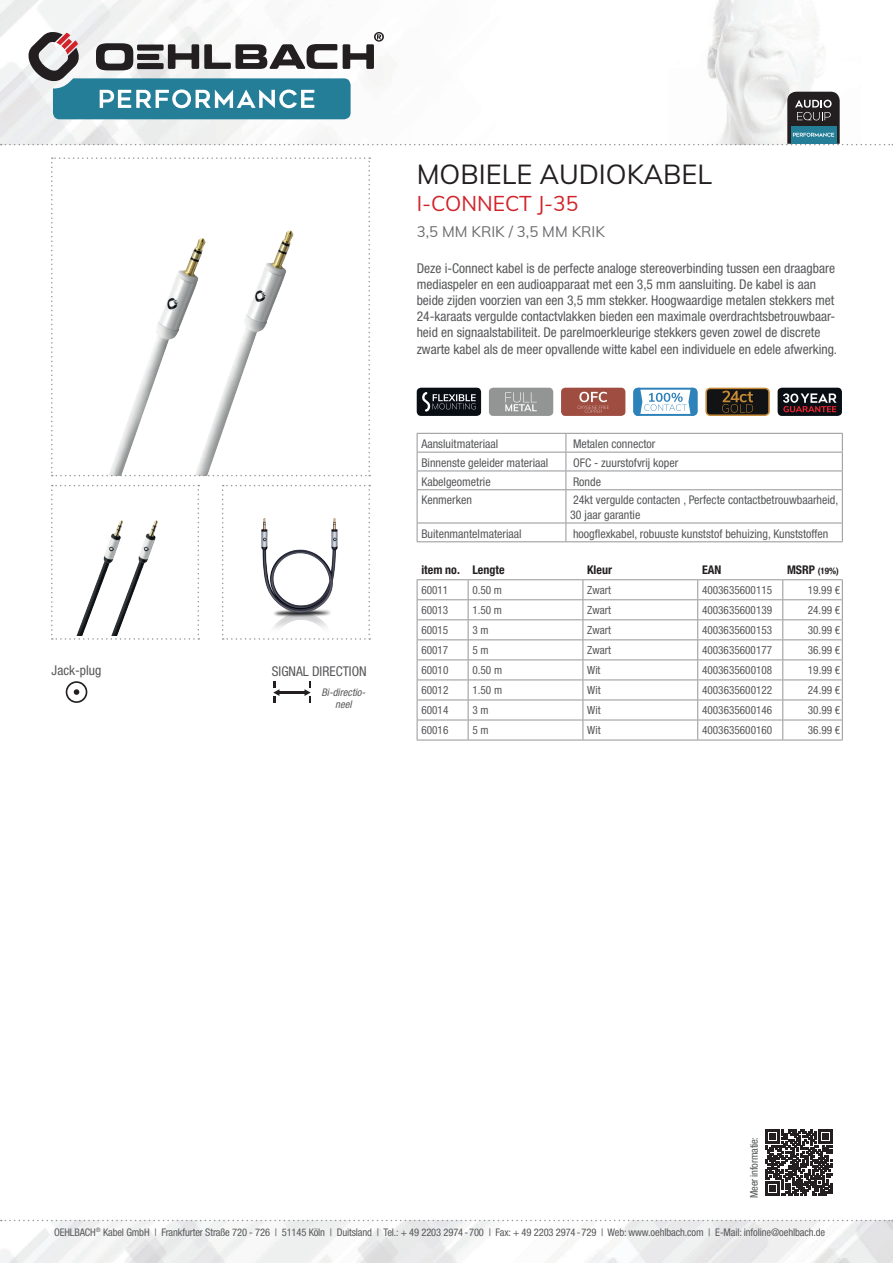
<style>
.page{position:relative;width:893px;height:1263px;background:#fff}
.page>*{position:absolute;margin:0;border:0;box-sizing:border-box;transform-origin:0 0}
.t1{font:27px "Muli";color:#231f20}
.t2{font:21px "Muli";color:#d1232a}
.t3{font:15px "Muli";color:#6c6d70}
.t4{font:condensed 13.5px/16.2px "Helvetica Neue LTW1 G";color:#57585a}
.t5{font:condensed 12px/14.4px "Helvetica Neue LTW1 G";color:#57585a}
.t6{font:700 condensed 12px "Helvetica Neue LTW1 G";color:#231f20}
.t7{font:condensed 11.25px "Helvetica Neue LTW1 G";color:#57585a}
.t8{font:condensed 10.5px "Helvetica Neue LTW1 G";letter-spacing:-.01em;color:#57585a}
.t9{font:italic condensed 10.5px/12.6px "Helvetica Neue LTW1 G";color:#57585a;text-align:center}
.t10{font:700 condensed 9px "Helvetica Neue LTW1 G";color:#231f20}
.s1{font-size:12px}
</style>
<div class="page">
<img style="left:0;top:1220px;width:893px;height:43px">
<img style="left:0;top:0;width:818px;height:145px">
<svg style="left:1px;top:1220px;width:892px;height:1px"></svg>
<svg style="left:51px;top:157px;width:319px;height:319px"></svg>
<svg style="left:51px;top:485px;width:148px;height:155px"></svg>
<svg style="left:222px;top:485px;width:148px;height:155px"></svg>
<div style="left:417px;top:388px;width:64px;height:28px;background:#090e15;border-radius:4px"></div>
<svg style="left:422px;top:392px;width:54px;height:20px"></svg>
<div style="left:489px;top:388px;width:64px;height:28px;background:#939595;border-radius:4px"></div>
<svg style="left:505px;top:392px;width:32px;height:19px"></svg>
<div style="left:561px;top:388px;width:64px;height:28px;background:#a04d41;border-radius:4px"></div>
<svg style="left:578px;top:392px;width:31px;height:21px"></svg>
<svg style="left:633px;top:388px;width:65px;height:28px"></svg>
<svg style="left:705px;top:388px;width:65px;height:28px;background:#403320"></svg>
<div style="left:778px;top:388px;width:64px;height:28px;background:#090e15;border-radius:4px"></div>
<svg style="left:783px;top:393px;width:54px;height:19px"></svg>
<svg style="left:66px;top:681px;width:21px;height:22px"></svg>
<hr style="left:279px;top:691px;width:26px;height:3px;background:#231f20">
<svg style="left:273px;top:681px;width:6px;height:22px"></svg>
<svg style="left:304px;top:681px;width:7px;height:22px"></svg>
<svg style="left:766px;top:1129px;width:66px;height:67px"></svg>
<svg style="left:1px;top:31px;width:892px;height:114px"></svg>
<svg style="left:417px;top:580px;width:426px;height:160px"></svg>
<hr style="left:417px;top:740px;width:51px;height:1px;background:#939598">
<hr style="left:468px;top:740px;width:115px;height:1px;background:#939598">
<hr style="left:583px;top:740px;width:115px;height:1px;background:#939598">
<hr style="left:698px;top:740px;width:85px;height:1px;background:#939598">
<hr style="left:783px;top:740px;width:60px;height:1px;background:#939598">
<hr style="left:417px;top:579px;width:51px;height:1px;background:#939598">
<hr style="left:468px;top:579px;width:115px;height:1px;background:#939598">
<hr style="left:583px;top:579px;width:115px;height:1px;background:#939598">
<hr style="left:698px;top:579px;width:85px;height:1px;background:#939598">
<hr style="left:783px;top:579px;width:60px;height:1px;background:#939598">
<svg style="left:417px;top:433px;width:426px;height:56px"></svg>
<hr style="left:417px;top:489px;width:149px;height:1px;background:#939598">
<hr style="left:417px;top:490px;width:1px;height:33px;background:#939598">
<hr style="left:566px;top:489px;width:277px;height:1px;background:#939598">
<hr style="left:566px;top:490px;width:1px;height:33px;background:#939598">
<hr style="left:842px;top:490px;width:1px;height:33px;background:#939598">
<hr style="left:417px;top:523px;width:149px;height:1px;background:#939598">
<svg style="left:417px;top:523px;width:1px;height:18px"></svg>
<hr style="left:566px;top:523px;width:277px;height:1px;background:#939598">
<svg style="left:566px;top:523px;width:1px;height:18px"></svg>
<svg style="left:842px;top:523px;width:1px;height:18px"></svg>
<hr style="left:417px;top:541px;width:149px;height:1px;background:#939598">
<hr style="left:566px;top:541px;width:277px;height:1px;background:#939598">
<h1 class="t1" style="left:417px;top:155px;width:297px">MOBIELE AUDIOKABEL</h1>
<h2 class="t2" style="left:417px;top:188px;width:163px">I-CONNECT J-35</h2>
<p class="t3" style="left:417px;top:221px;width:190px">3,5 MM KRIK / 3,5 MM KRIK</p>
<p class="t4" style="left:417px;top:260px;width:422px">Deze i-Connect kabel is de perfecte analoge stereoverbinding tussen een draagbare mediaspeler en een audioapparaat met een 3,5 mm aansluiting. De kabel is aan beide zijden voorzien van een 3,5 mm stekker. Hoogwaardige metalen stekkers met 24-karaats vergulde contactvlakken bieden een maximale overdrachtsbetrouwbaar&shy;heid en signaalstabiliteit. De parelmoerkleurige stekkers geven zowel de discrete zwarte kabel als de meer opvallende witte kabel een individuele en edele afwerking.</p>
<p class="t4" style="left:52px;top:662px;width:51px">Jack-plug</p>
<p class="t4" style="left:272px;top:663px;width:96px">SIGNAL DIRECTION</p>
<p class="t9" style="left:321px;top:686px;width:48px">Bi-directio&shy;neel</p>
<p class="t5" style="left:421px;top:436px;width:78px">Aansluitmateriaal</p>
<p class="t5" style="left:573px;top:436px;width:84px">Metalen connector</p>
<p class="t5" style="left:421px;top:455px;width:128px">Binnenste geleider materiaal</p>
<p class="t5" style="left:573px;top:455px;width:107px">OFC - zuurstofvrij koper</p>
<p class="t5" style="left:421px;top:474px;width:71px">Kabelgeometrie</p>
<p class="t5" style="left:573px;top:474px;width:29px">Ronde</p>
<p class="t5" style="left:421px;top:493px;width:52px">Kenmerken</p>
<p class="t5" style="left:570px;top:493px;width:270px">24kt vergulde contacten , Perfecte contactbetrouwbaarheid,<br>30 jaar garantie</p>
<p class="t5" style="left:421px;top:526px;width:102px">Buitenmantelmateriaal</p>
<p class="t5" style="left:573px;top:526px;width:257px">hoogflexkabel, robuuste kunststof behuizing, Kunststoffen</p>
<p class="t6" style="left:421px;top:562px;width:85px">item no. Lengte</p>
<p class="t6" style="left:587px;top:562px;width:26px">Kleur</p>
<p class="t6" style="left:702px;top:562px;width:21px">EAN</p>
<p class="t10" style="left:787px;top:565px;width:53px"><span class="s1">MSRP</span> (19%)</p>
<p class="t7" style="left:421px;top:583px;width:28px">60011</p>
<p class="t7" style="left:472px;top:583px;width:31px">0.50 m</p>
<p class="t7" style="left:587px;top:583px;width:25px">Zwart</p>
<p class="t7" style="left:702px;top:583px;width:72px">4003635600115</p>
<p class="t7" style="left:808px;top:583px;width:34px">19.99 €</p>
<p class="t7" style="left:421px;top:603px;width:28px">60013</p>
<p class="t7" style="left:472px;top:603px;width:31px">1.50 m</p>
<p class="t7" style="left:587px;top:603px;width:25px">Zwart</p>
<p class="t7" style="left:702px;top:603px;width:72px">4003635600139</p>
<p class="t7" style="left:808px;top:603px;width:34px">24.99 €</p>
<p class="t7" style="left:421px;top:623px;width:28px">60015</p>
<p class="t7" style="left:472px;top:623px;width:18px">3 m</p>
<p class="t7" style="left:587px;top:623px;width:25px">Zwart</p>
<p class="t7" style="left:702px;top:623px;width:72px">4003635600153</p>
<p class="t7" style="left:808px;top:623px;width:34px">30.99 €</p>
<p class="t7" style="left:421px;top:643px;width:28px">60017</p>
<p class="t7" style="left:472px;top:643px;width:18px">5 m</p>
<p class="t7" style="left:587px;top:643px;width:25px">Zwart</p>
<p class="t7" style="left:702px;top:643px;width:72px">4003635600177</p>
<p class="t7" style="left:808px;top:643px;width:34px">36.99 €</p>
<p class="t7" style="left:421px;top:663px;width:28px">60010</p>
<p class="t7" style="left:472px;top:663px;width:31px">0.50 m</p>
<p class="t7" style="left:587px;top:663px;width:15px">Wit</p>
<p class="t7" style="left:702px;top:663px;width:72px">4003635600108</p>
<p class="t7" style="left:808px;top:663px;width:34px">19.99 €</p>
<p class="t7" style="left:421px;top:683px;width:28px">60012</p>
<p class="t7" style="left:472px;top:683px;width:31px">1.50 m</p>
<p class="t7" style="left:587px;top:683px;width:15px">Wit</p>
<p class="t7" style="left:702px;top:683px;width:72px">4003635600122</p>
<p class="t7" style="left:808px;top:683px;width:34px">24.99 €</p>
<p class="t7" style="left:421px;top:703px;width:28px">60014</p>
<p class="t7" style="left:472px;top:703px;width:18px">3 m</p>
<p class="t7" style="left:587px;top:703px;width:15px">Wit</p>
<p class="t7" style="left:702px;top:703px;width:72px">4003635600146</p>
<p class="t7" style="left:808px;top:703px;width:34px">30.99 €</p>
<p class="t7" style="left:421px;top:723px;width:28px">60016</p>
<p class="t7" style="left:472px;top:723px;width:18px">5 m</p>
<p class="t7" style="left:587px;top:723px;width:15px">Wit</p>
<p class="t7" style="left:702px;top:723px;width:72px">4003635600160</p>
<p class="t7" style="left:808px;top:723px;width:34px">36.99 €</p>
<p class="t8" style="left:748px;top:1198px;width:63px;rotate:-90deg">Meer informatie:</p>
<p class="t8" style="left:54px;top:1226px;width:773px">OEHLBACH<sup>®</sup> Kabel GmbH | Frankfurter Straße 720 - 726 | 51145 Köln | Duitsland | Tel.: + 49 2203 2974-700 | Fax: + 49 2203 2974-729 | Web: www.oehlbach.com | E-Mail: infoline@oehlbach.de</p>
</div>
